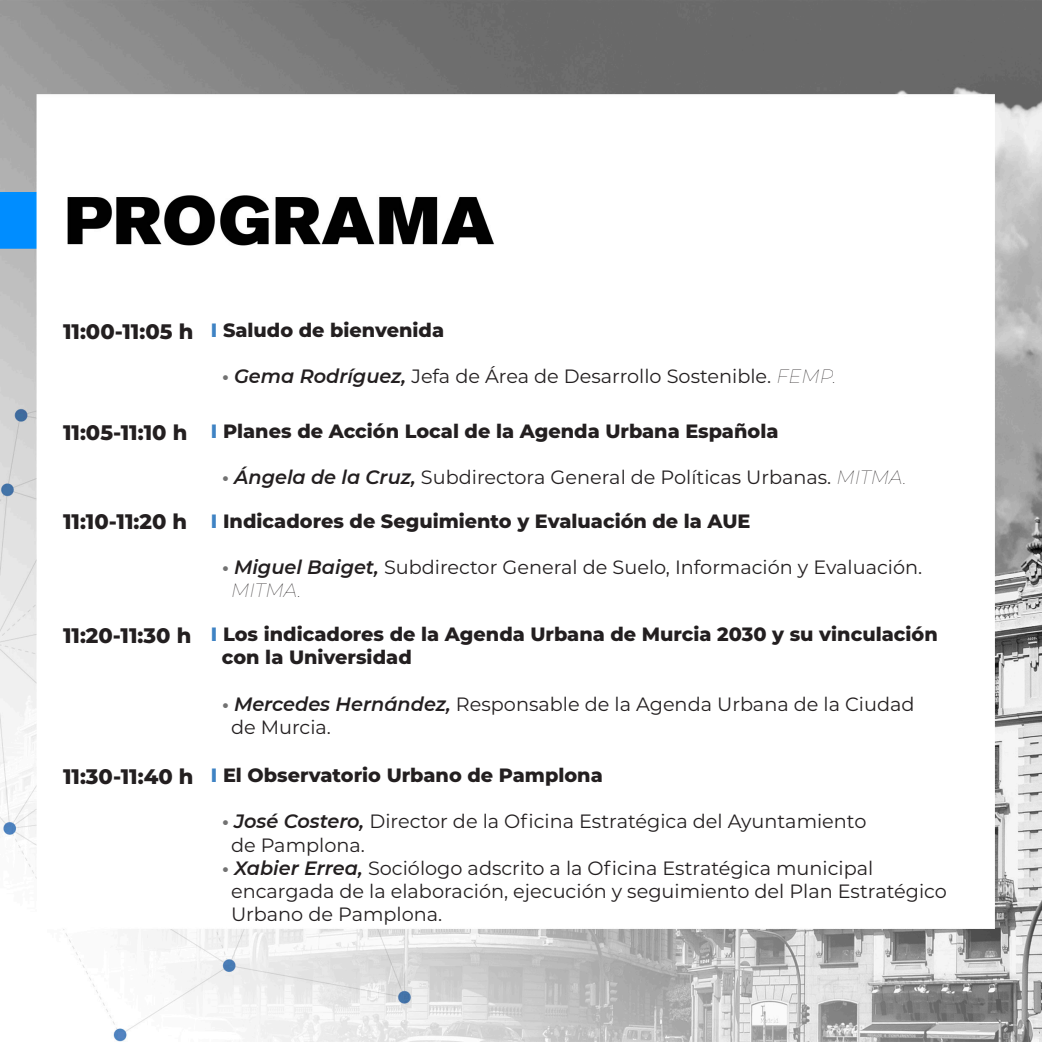
<style>
.page{position:relative;width:1042px;height:1042px;background:#fff}
.page>*{position:absolute;margin:0;border:0;box-sizing:border-box;transform-origin:0 0}
.horario{font:800 21px "Montserrat";color:#231f20}
.t1{font:19.25px/23.1px "Montserrat";color:#231f20}
.t2{font:800 19.25px/23.1px "Montserrat";color:#231f20}
.s1{color:#3f83c4}
.s2{font-weight:700;color:#727272}
.s3{font-weight:600;font-style:italic}
.s4{font-weight:100;font-style:italic}
</style>
<div class="page">
<img style="left:0;top:0;width:1042px;height:1042px">
<p class="horario" style="left:63px;top:316px;width:132px">11:00-11:05 h</p>
<p class="horario" style="left:63px;top:417px;width:126px">11:05-11:10 h</p>
<p class="horario" style="left:63px;top:506px;width:126px">11:10-11:20 h</p>
<p class="horario" style="left:63px;top:620px;width:130px">11:20-11:30 h</p>
<p class="horario" style="left:63px;top:761px;width:132px">11:30-11:40 h</p>
<p class="t2" style="left:211px;top:317px;width:235px"><span class="s1">I</span> Saludo de bienvenida</p>
<p class="t1" style="left:222px;top:364px;width:616px"><span class="s2">•</span> <span class="s3">Gema Rodríguez,</span> Jefa de Área de Desarrollo Sostenible. <span class="s4">FEMP.</span></p>
<p class="t2" style="left:211px;top:418px;width:569px"><span class="s1">I</span> Planes de Acción Local de la Agenda Urbana Española</p>
<p class="t1" style="left:222px;top:465px;width:686px"><span class="s2">•</span> <span class="s3">Ángela de la Cruz,</span> Subdirectora General de Políticas Urbanas. <span class="s4">MITMA.</span></p>
<p class="t2" style="left:211px;top:508px;width:541px"><span class="s1">I</span> Indicadores de Seguimiento y Evaluación de la AUE</p>
<p class="t1" style="left:231px;top:555px;width:693px;text-indent:-9px"><span class="s2">•</span> <span class="s3">Miguel Baiget,</span> Subdirector General de Suelo, Información y Evaluación.<br><span class="s4">MITMA.</span></p>
<p class="t2" style="left:222px;top:622px;width:717px;text-indent:-11px"><span class="s1">I</span> Los indicadores de la Agenda Urbana de Murcia 2030 y su vinculación con la Universidad</p>
<p class="t1" style="left:222px;top:691px;width:694px"><span class="s2">•</span> <span class="s3">Mercedes Hernández,</span> Responsable de la Agenda Urbana de la Ciudad</p>
<p class="t1" style="left:231px;top:715px;width:101px">de Murcia.</p>
<p class="t2" style="left:211px;top:763px;width:393px"><span class="s1">I</span> El Observatorio Urbano de Pamplona</p>
<p class="t1" style="left:222px;top:809px;width:646px"><span class="s2">•</span> <span class="s3">José Costero,</span> Director de la Oficina Estratégica del Ayuntamiento</p>
<p class="t1" style="left:231px;top:832px;width:135px">de Pamplona.</p>
<p class="t1" style="left:231px;top:855px;width:717px;text-indent:-9px"><span class="s2">•</span> <span class="s3">Xabier Errea,</span> Sociólogo adscrito a la Oficina Estratégica municipal encargada de la elaboración, ejecución y seguimiento del Plan Estratégico<br>Urbano de Pamplona.</p>
</div>
